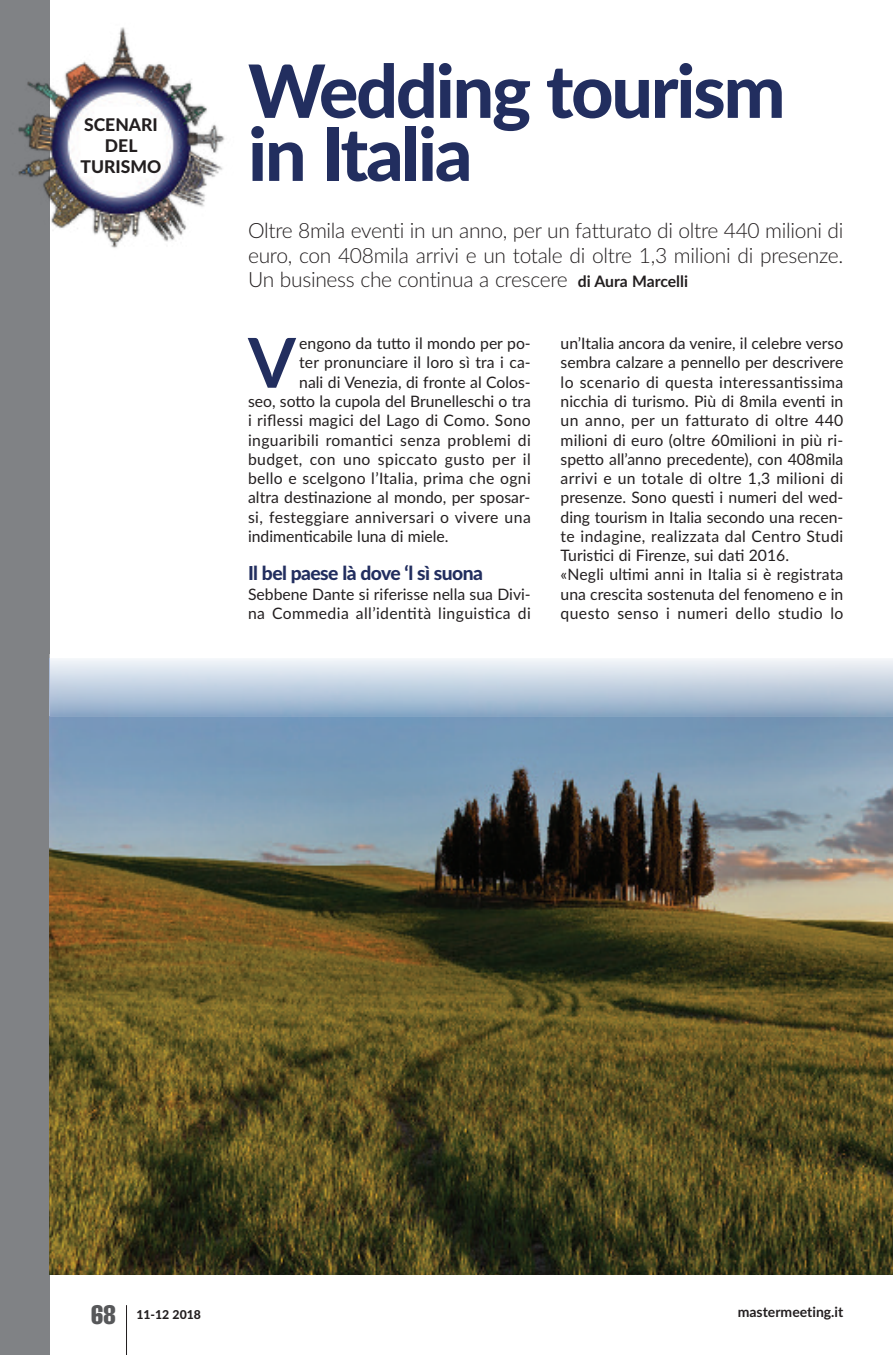
<style>
.page{position:relative;width:893px;height:1355px;background:#fff}
.page>*{position:absolute;margin:0;border:0;box-sizing:border-box;transform-origin:0 0}
.t1{font:800 73.5px/63px "Lato";color:#222e5f}
.t2{font:700 68.77px "Lato";color:#222e5f}
.t3{font:extra-condensed 26.25px "Helvetica";color:#57585a}
.t4{font:300 21px/24.5px "Lato";letter-spacing:-.015em;color:#231f20;text-align:justify}
.t5{font:800 19.25px "Lato";letter-spacing:-.035em;color:#222e5f}
.t6{font:800 17.5px/21px "Lato";color:#231f20;text-align:center}
.t7{font:15.75px/19.2px "Lato";letter-spacing:.005em;color:#231f20}
.t8{font:15.75px "Lato";letter-spacing:.025em;color:#231f20}
.t9{font:700 14px "Lato";color:#231f20}
.t10{font:800 12.25px "Lato";color:#231f20}
.s1{font-weight:700;font-size:15.75px}
</style>
<div class="page">
<hr style="left:126px;top:1305px;width:1px;height:49px;background:#231f20">
<div style="left:0;top:0;width:50px;height:1354px;background:#808285"></div>
<img style="left:18px;top:27px;width:207px;height:221px">
<img style="left:50px;top:716px;width:843px;height:558px">
<div style="left:50px;top:654px;width:843px;height:62px;background:linear-gradient(to bottom,#fefeff,#8ca8c6)"></div>
<p class="t6" style="left:81px;top:115px;width:82px">scenari del turismo</p>
<h1 class="t1" style="left:248px;top:61px;width:539px">Wedding tourism in italia</h1>
<h3 class="t4" style="left:248px;top:219px;width:597px">Oltre 8mila eventi in un anno, per un fatturato di oltre 440 milioni di euro, con 408mila arrivi e un totale di oltre 1,3 milioni di presenze.<br>Un business che continua a crescere <span class="s1">di Aura Marcelli</span></h3>
<h2 class="t2" style="left:248px;top:324px;width:49px">V</h2>
<p class="t7" style="left:299px;top:334px;width:233px">engono da tutto il mondo per po-</p>
<p class="t7" style="left:299px;top:353px;width:233px">ter pronunciare il loro sì tra i ca-</p>
<p class="t7" style="left:299px;top:372px;width:233px">nali di Venezia, di fronte al Colos-</p>
<p class="t7" style="left:248px;top:392px;width:284px">seo, sotto la cupola del Brunelleschi o tra</p>
<p class="t7" style="left:248px;top:411px;width:284px">i riflessi magici del Lago di Como. Sono</p>
<p class="t8" style="left:248px;top:431px;width:284px">inguaribili romantici senza problemi di</p>
<p class="t8" style="left:248px;top:450px;width:284px">budget, con uno spiccato gusto per il</p>
<p class="t7" style="left:248px;top:469px;width:284px">bello e scelgono l’Italia, prima che ogni</p>
<p class="t7" style="left:248px;top:488px;width:284px">altra destinazione al mondo, per sposar-</p>
<p class="t8" style="left:248px;top:508px;width:284px">si, festeggiare anniversari o vivere una</p>
<p class="t7" style="left:248px;top:526px;width:202px">indimenticabile luna di miele.</p>
<p class="t5" style="left:248px;top:562px;width:236px">il bel paese là dove ‘l sì suona</p>
<p class="t7" style="left:248px;top:584px;width:284px">Sebbene Dante si riferisse nella sua Divi&shy;na Commedia all’identità linguistica di</p>
<p class="t7" style="left:561px;top:334px;width:284px">un’Italia ancora da venire, il celebre verso sembra calzare a pennello per descrivere lo scenario di questa interessantissima nicchia di turismo. Più di 8mila eventi in un anno, per un fatturato di oltre 440 milioni di euro (oltre 60milioni in più ri&shy;spetto all’anno precedente), con 408mila arrivi e un totale di oltre 1,3 milioni di presenze. Sono questi i numeri del wed&shy;ding tourism in Italia secondo una recen&shy;te indagine, realizzata dal Centro Studi Turistici di Firenze, sui dati 2016.<br>«Negli ultimi anni in Italia si è registrata una crescita sostenuta del fenomeno e in questo senso i numeri dello studio lo</p>
<h3 class="t3" style="left:91px;top:1305px;width:26px">68</h3>
<p class="t10" style="left:136px;top:1307px;width:66px">11-12 2018</p>
<p class="t9" style="left:738px;top:1303px;width:107px">mastermeeting.it</p>
</div>
